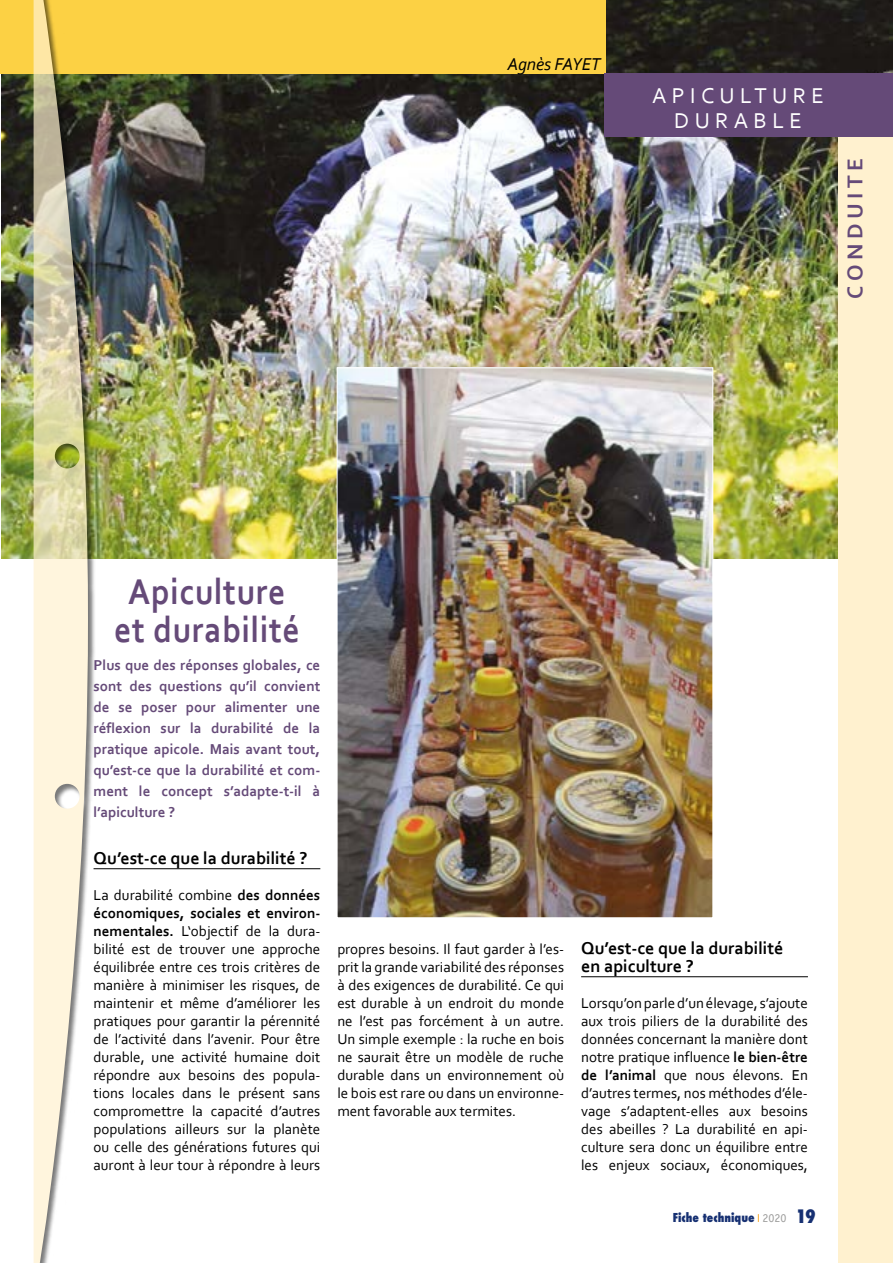
<style>
.page{position:relative;width:893px;height:1263px;background:#fff}
.page>*{position:absolute;margin:0;border:0;box-sizing:border-box;transform-origin:0 0}
.t1{font:700 37.5px/37.5px "Corbel";letter-spacing:.02em;color:#654a78;text-align:center;scale:.9 1}
.t2{font:22.5px/25.5px "Corbel";letter-spacing:.24em;color:#fff;text-align:center}
.t3{font:700 22.5px "Corbel";letter-spacing:.2em;color:#654a78}
.t4{font:700 18px/18px "Corbel";color:#000}
.t5{font:italic 18px "Corbel";letter-spacing:-.01em;color:#000}
.t6{font:15px/18px "Corbel";color:#000;text-align:justify}
.t7{font:700 15px/21px "Corbel";color:#654a78;text-align:justify}
.t8{font:800 condensed 12px "Futura";color:#163072}
.s1{font-weight:700}
.s2{font-family:"Officina Sans";font-weight:400;font-stretch:normal;color:#9d9d9c}
.s3{font-size:18px}
</style>
<div class="page">
<img style="left:1px;top:0;width:892px;height:558px">
<div style="left:0;top:0;width:606px;height:73px;background:#fcd144"></div>
<div style="left:839px;top:137px;width:54px;height:1126px;background:#fff1cf"></div>
<div style="left:34px;top:0;width:61px;height:1263px;background:#000;opacity:.75"></div>
<svg style="left:34px;top:0;width:54px;height:1263px"></svg>
<div style="left:605px;top:73px;width:288px;height:64px;background:#654a78"></div>
<hr style="left:94px;top:868px;width:226px;height:1px;background:#000">
<img style="left:339px;top:369px;width:372px;height:547px">
<hr style="left:581px;top:976px;width:227px;height:1px;background:#000">
<p class="t5" style="left:508px;top:53px;width:94px">Agnès FAYET</p>
<h2 class="t2" style="left:652px;top:82px;width:173px">APICULTURE<br>DURABLE</h2>
<h2 class="t3" style="left:841px;top:299px;width:142px;rotate:-90deg">CONDUITE</h2>
<h1 class="t1" style="left:114px;top:572px;width:208px">Apiculture et durabilité</h1>
<p class="t7" style="left:94px;top:654px;width:228px">Plus que des réponses globales, ce sont des questions qu’il convient de se poser pour alimenter une réflexion sur la durabilité de la pratique apicole. Mais avant tout, qu’est-ce que la durabilité et com&shy;ment le concept s’adapte-t-il à l’apiculture ?</p>
<p class="t4" style="left:94px;top:849px;width:216px">Qu’est-ce que la durabilité ?</p>
<p class="t6" style="left:94px;top:886px;width:228px">La durabilité combine <span class="s1">des données économiques, sociales et environ&shy;nementales.</span> L‘objectif de la dura&shy;bilité est de trouver une approche équilibrée entre ces trois critères de manière à minimiser les risques, de maintenir et même d’améliorer les pratiques pour garantir la pérennité de l’activité dans l’avenir. Pour être durable, une activité humaine doit répondre aux besoins des popula&shy;tions locales dans le présent sans compromettre la capacité d’autres populations ailleurs sur la planète ou celle des générations futures qui auront à leur tour à répondre à leurs</p>
<p class="t6" style="left:337px;top:940px;width:228px">propres besoins. Il faut garder à l’es&shy;prit la grande variabilité des réponses à des exigences de durabilité. Ce qui est durable à un endroit du monde ne l’est pas forcément à un autre.<br>Un simple exemple : la ruche en bois ne saurait être un modèle de ruche durable dans un environnement où le bois est rare ou dans un environne&shy;ment favorable aux termites.</p>
<p class="t4" style="left:581px;top:939px;width:204px">Qu’est-ce que la durabilité en apiculture ?</p>
<p class="t6" style="left:581px;top:994px;width:228px">Lorsqu’on parle d’un élevage, s’ajoute aux trois piliers de la durabilité des données concernant la manière dont notre pratique influence <span class="s1">le bien-être de l’animal</span> que nous élevons. En d’autres termes, nos méthodes d’éle&shy;vage s’adaptent-elles aux besoins des abeilles ? La durabilité en api&shy;culture sera donc un équilibre entre les enjeux sociaux, économiques,</p>
<p class="t8" style="left:673px;top:1210px;width:145px">Fiche technique <sup>|</sup> <span class="s2">2020</span> <span class="s3">19</span></p>
</div>
